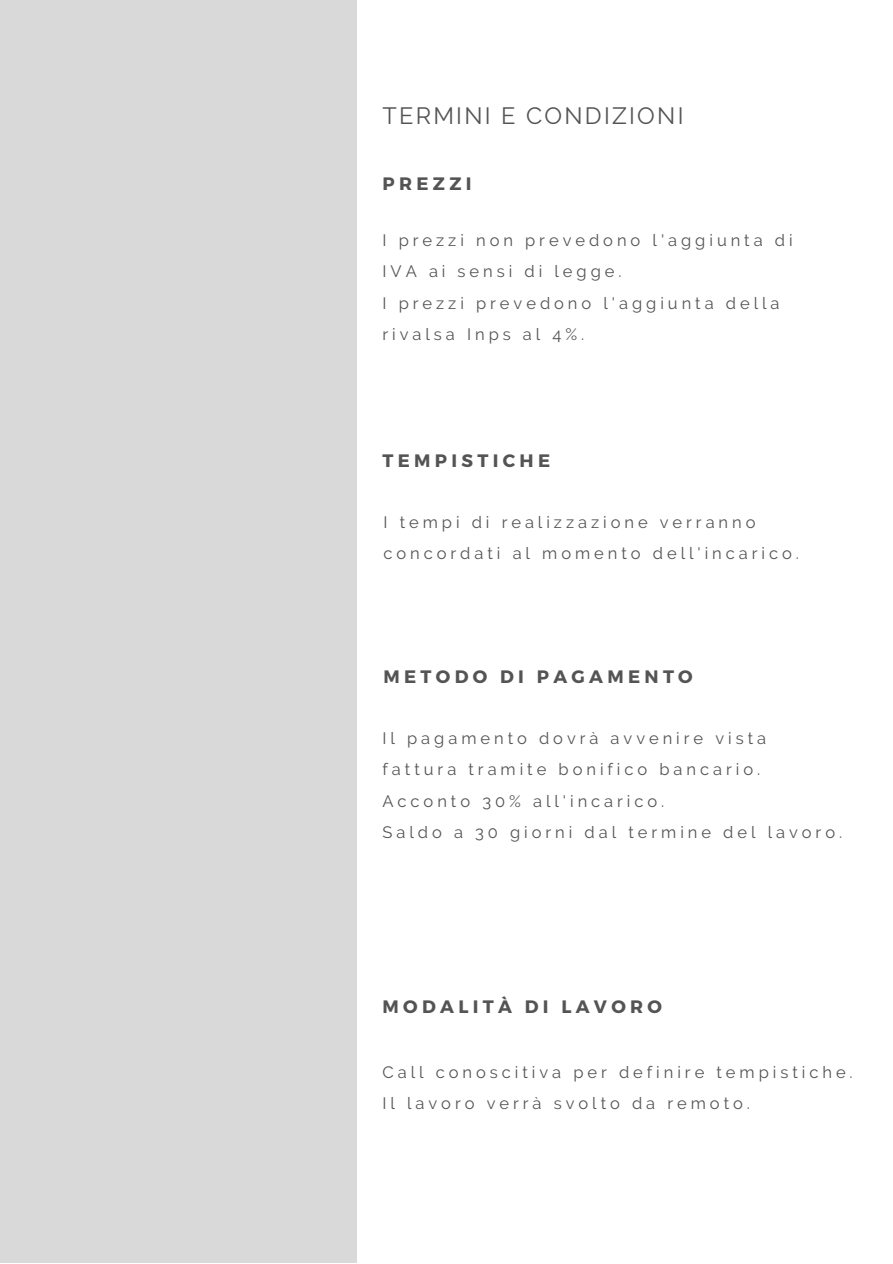
<style>
.page{position:relative;width:893px;height:1264px;background:#fff}
.page>*{position:absolute;margin:0;border:0;box-sizing:border-box;transform-origin:0 0}
.t1{font:23.55px "Raleway";letter-spacing:.095em;color:#545454}
.t2{font:700 18px "Montserrat";letter-spacing:.24em;color:#545454}
.t3{font:16.5px/31.5px "Raleway";letter-spacing:.24em;color:#545454}
</style>
<div class="page">
<div style="left:0;top:0;width:356px;height:1262px;background:#d9d9d9"></div>
<p class="t1" style="left:382px;top:102px;width:302px">TERMINI E CONDIZIONI</p>
<p class="t2" style="left:382px;top:172px;width:90px">PREZZI</p>
<p class="t3" style="left:382px;top:224px;width:411px">I prezzi non prevedono l'aggiunta di<br>IVA ai sensi di legge.</p>
<p class="t3" style="left:382px;top:287px;width:398px">I prezzi prevedono l'aggiunta della rivalsa Inps al 4%.</p>
<p class="t2" style="left:382px;top:448px;width:169px">TEMPISTICHE</p>
<p class="t3" style="left:383px;top:506px;width:417px">I tempi di realizzazione verranno concordati al momento dell'incarico.</p>
<p class="t2" style="left:383px;top:664px;width:311px">METODO DI PAGAMENTO</p>
<p class="t3" style="left:382px;top:722px;width:385px">Il pagamento dovrà avvenire vista fattura tramite bonifico bancario.<br>Acconto 30% all'incarico.</p>
<p class="t3" style="left:382px;top:816px;width:461px">Saldo a 30 giorni dal termine del lavoro.</p>
<p class="t2" style="left:382px;top:994px;width:281px">MODALITÀ DI LAVORO</p>
<p class="t3" style="left:382px;top:1056px;width:471px">Call conoscitiva per definire tempistiche.</p>
<p class="t3" style="left:382px;top:1087px;width:369px">Il lavoro verrà svolto da remoto.</p>
</div>
